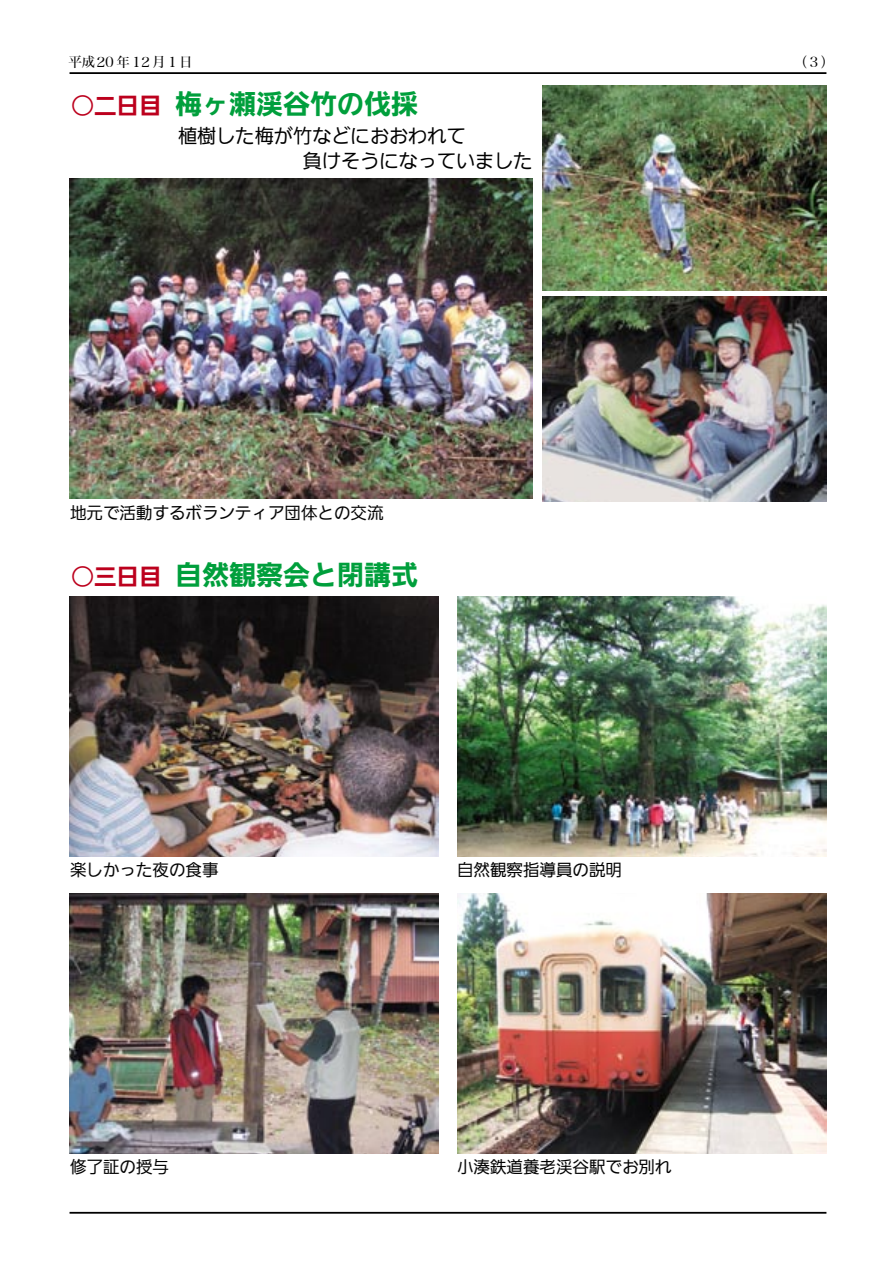
<style>
.page{position:relative;width:893px;height:1263px;background:#fff}
.page>*{position:absolute;margin:0;border:0;box-sizing:border-box;transform-origin:0 0}
.t1{font:700 27px "Iwa UD Go Dsp Pro";color:#009f3c}
.t2{font:700 22.5px "Iwa UD Go Dsp Pro";color:#bc001d}
.t3{font:100 19.2px/25.5px "Iwa UD Go Dsp Pro";color:#000}
.t4{font:100 16.5px "Iwa UD Go Dsp Pro";color:#000}
.t5{font:13.5px "Hiragino Min W4 90 ms RKSJ H";color:#000}
</style>
<div class="page">
<hr style="left:70px;top:1212px;width:756px;height:2px;background:#000">
<hr style="left:70px;top:72px;width:756px;height:2px;background:#000">
<img style="left:543px;top:86px;width:283px;height:204px">
<img style="left:543px;top:297px;width:283px;height:204px">
<img style="left:70px;top:179px;width:463px;height:319px">
<img style="left:69px;top:596px;width:369px;height:261px">
<img style="left:457px;top:596px;width:369px;height:261px">
<img style="left:457px;top:814px;width:165px;height:43px">
<img style="left:69px;top:893px;width:369px;height:261px">
<img style="left:457px;top:893px;width:369px;height:261px">
<p class="t5" style="left:68px;top:55px;width:126px">平成２０年１２月１日</p>
<p class="t1" style="left:175px;top:84px;width:244px">梅ヶ瀬渓谷竹の伐採</p>
<p class="t2" style="left:72px;top:89px;width:91px">○二日目</p>
<p class="t3" style="left:303px;top:124px;width:232px;text-indent:-125px">植樹した梅が竹などにおおわれて<br>負けそうになっていました</p>
<p class="t5" style="left:794px;top:55px;width:42px">)３(</p>
<p class="t4" style="left:70px;top:502px;width:315px">地元で活動するボランティア団体との交流</p>
<p class="t2" style="left:72px;top:560px;width:91px">○三日目</p>
<p class="t1" style="left:175px;top:555px;width:244px">自然観察会と閉講式</p>
<p class="t4" style="left:70px;top:859px;width:150px">楽しかった夜の食事</p>
<p class="t4" style="left:457px;top:859px;width:166px">自然観察指導員の説明</p>
<p class="t4" style="left:70px;top:1156px;width:100px">修了証の授与</p>
<p class="t4" style="left:457px;top:1156px;width:216px">小湊鉄道養老渓谷駅でお別れ</p>
</div>
